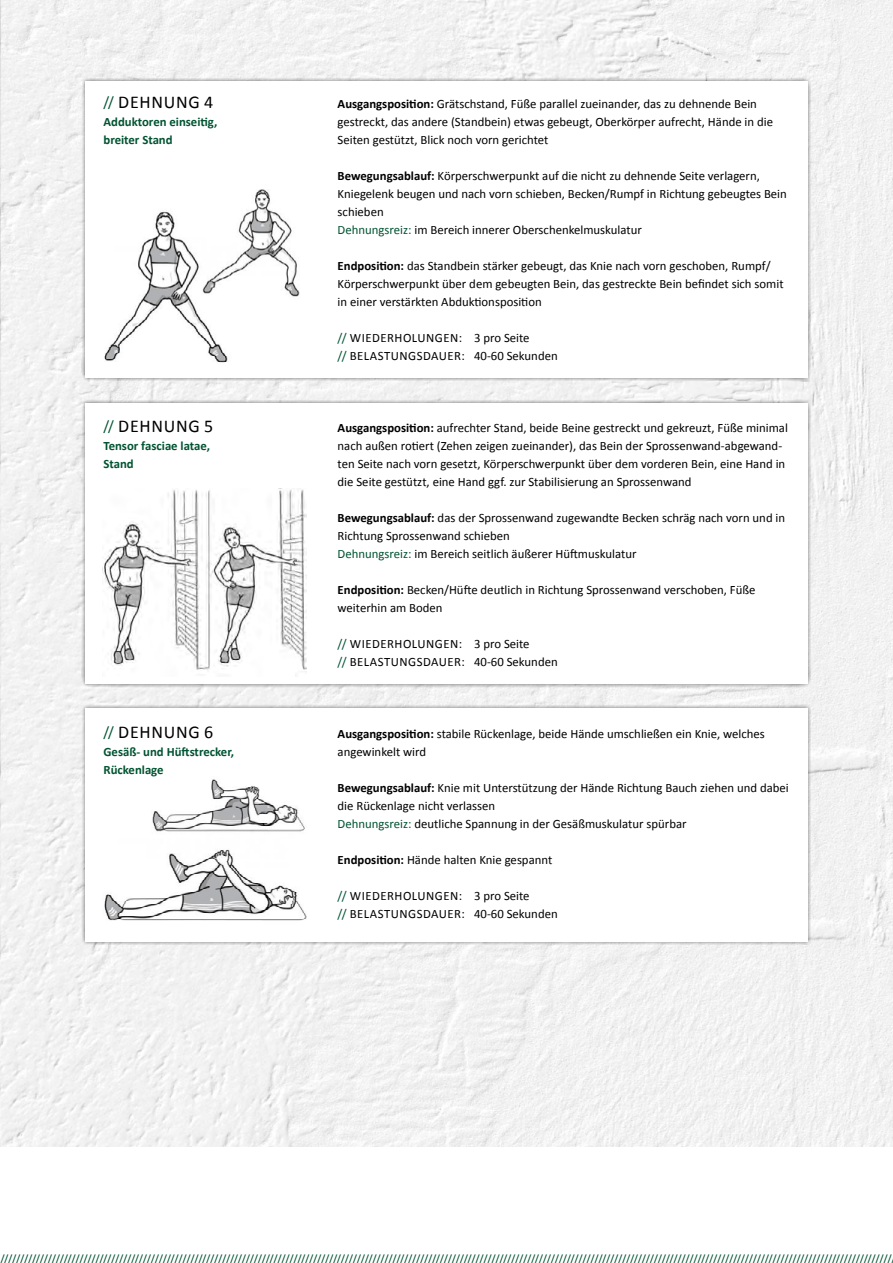
<style>
.page{position:relative;width:893px;height:1263px;background:#fff}
.page>*{position:absolute;margin:0;border:0;box-sizing:border-box;transform-origin:0 0}
.t1{font:18px "Calibri";letter-spacing:.04em;color:#000}
.t2{font:12.75px/18px "Calibri";color:#000}
.t3{font:12.75px/18px "Calibri";letter-spacing:.04em;color:#000}
.t4{font:700 12.75px/18px "Calibri";color:#005332}
.t5{font:12px "Calibri";color:#005332}
.s1{font-size:15px;color:#005332}
.s2{font-weight:700}
.s3{color:#005332}
</style>
<div class="page">
<img style="left:0;top:0;width:893px;height:1147px">
<div style="left:82px;top:77px;width:729px;height:305px;background:#000;opacity:.5"></div>
<div style="left:85px;top:81px;width:722px;height:297px;background:#fff"></div>
<div style="left:82px;top:399px;width:729px;height:289px;background:#000;opacity:.5"></div>
<div style="left:85px;top:403px;width:722px;height:281px;background:#fff"></div>
<div style="left:82px;top:704px;width:729px;height:241px;background:#000;opacity:.5"></div>
<div style="left:85px;top:708px;width:722px;height:233px;background:#fff"></div>
<img style="left:104px;top:189px;width:196px;height:174px">
<img style="left:102px;top:488px;width:204px;height:188px">
<img style="left:104px;top:779px;width:202px;height:142px">
<h1 class="t1" style="left:103px;top:91px;width:111px"><span class="s1">//</span> DEHNUNG 4</h1>
<p class="t4" style="left:103px;top:113px;width:116px">Adduktoren einseitig, breiter Stand</p>
<p class="t2" style="left:338px;top:95px;width:437px"><span class="s2">Ausgangsposition:</span> Grätschstand, Füße parallel zueinander, das zu dehnende Bein gestreckt, das andere (Standbein) etwas gebeugt, Oberkörper aufrecht, Hände in die<br>Seiten gestützt, Blick noch vorn gerichtet</p>
<p class="t2" style="left:338px;top:167px;width:451px"><span class="s2">Bewegungsablauf:</span> Körperschwerpunkt auf die nicht zu dehnende Seite verlagern, Kniegelenk beugen und nach vorn schieben, Becken/Rumpf in Richtung gebeugtes Bein schieben<br><span class="s3">Dehnungsreiz:</span> im Bereich innerer Oberschenkelmuskulatur</p>
<p class="t2" style="left:338px;top:257px;width:447px"><span class="s2">Endposition:</span> das Standbein stärker gebeugt, das Knie nach vorn geschoben, Rumpf/<br>Körperschwerpunkt über dem gebeugten Bein, das gestreckte Bein befindet sich somit in einer verstärkten Abduktionsposition</p>
<p class="t3" style="left:338px;top:329px;width:222px"><span class="s3">//</span> WIEDERHOLUNGEN: 3 pro Seite<br><span class="s3">//</span> BELASTUNGSDAUER: 40-60 Sekunden</p>
<h1 class="t1" style="left:103px;top:415px;width:111px"><span class="s1">//</span> DEHNUNG 5</h1>
<p class="t4" style="left:103px;top:437px;width:108px">Tensor fasciae latae,<br>Stand</p>
<p class="t2" style="left:338px;top:419px;width:452px"><span class="s2">Ausgangsposition:</span> aufrechter Stand, beide Beine gestreckt und gekreuzt, Füße minimal nach außen rotiert (Zehen zeigen zueinander), das Bein der Sprossenwand-abgewand&shy;ten Seite nach vorn gesetzt, Körperschwerpunkt über dem vorderen Bein, eine Hand in die Seite gestützt, eine Hand ggf. zur Stabilisierung an Sprossenwand</p>
<p class="t2" style="left:338px;top:509px;width:449px"><span class="s2">Bewegungsablauf:</span> das der Sprossenwand zugewandte Becken schräg nach vorn und in<br>Richtung Sprossenwand schieben<br><span class="s3">Dehnungsreiz:</span> im Bereich seitlich äußerer Hüftmuskulatur</p>
<p class="t2" style="left:338px;top:581px;width:419px"><span class="s2">Endposition:</span> Becken/Hüfte deutlich in Richtung Sprossenwand verschoben, Füße weiterhin am Boden</p>
<p class="t3" style="left:338px;top:635px;width:222px"><span class="s3">//</span> WIEDERHOLUNGEN: 3 pro Seite<br><span class="s3">//</span> BELASTUNGSDAUER: 40-60 Sekunden</p>
<h1 class="t1" style="left:103px;top:721px;width:111px"><span class="s1">//</span> DEHNUNG 6</h1>
<p class="t4" style="left:103px;top:743px;width:132px">Gesäß- und Hüftstrecker,<br>Rückenlage</p>
<p class="t2" style="left:338px;top:725px;width:429px"><span class="s2">Ausgangsposition:</span> stabile Rückenlage, beide Hände umschließen ein Knie, welches angewinkelt wird</p>
<p class="t2" style="left:338px;top:779px;width:453px"><span class="s2">Bewegungsablauf:</span> Knie mit Unterstützung der Hände Richtung Bauch ziehen und dabei die Rückenlage nicht verlassen<br><span class="s3">Dehnungsreiz:</span> deutliche Spannung in der Gesäßmuskulatur spürbar</p>
<p class="t2" style="left:338px;top:851px;width:216px"><span class="s2">Endposition:</span> Hände halten Knie gespannt</p>
<p class="t3" style="left:338px;top:887px;width:222px"><span class="s3">//</span> WIEDERHOLUNGEN: 3 pro Seite<br><span class="s3">//</span> BELASTUNGSDAUER: 40-60 Sekunden</p>
<p class="t5" style="left:0;top:1252px;width:893px">/////////////////////////////////////////////////////////////////////////////////////////////////////////////////////////////////////////////////////////////////////////////////////////////////////////////////////////////////</p>
</div>
